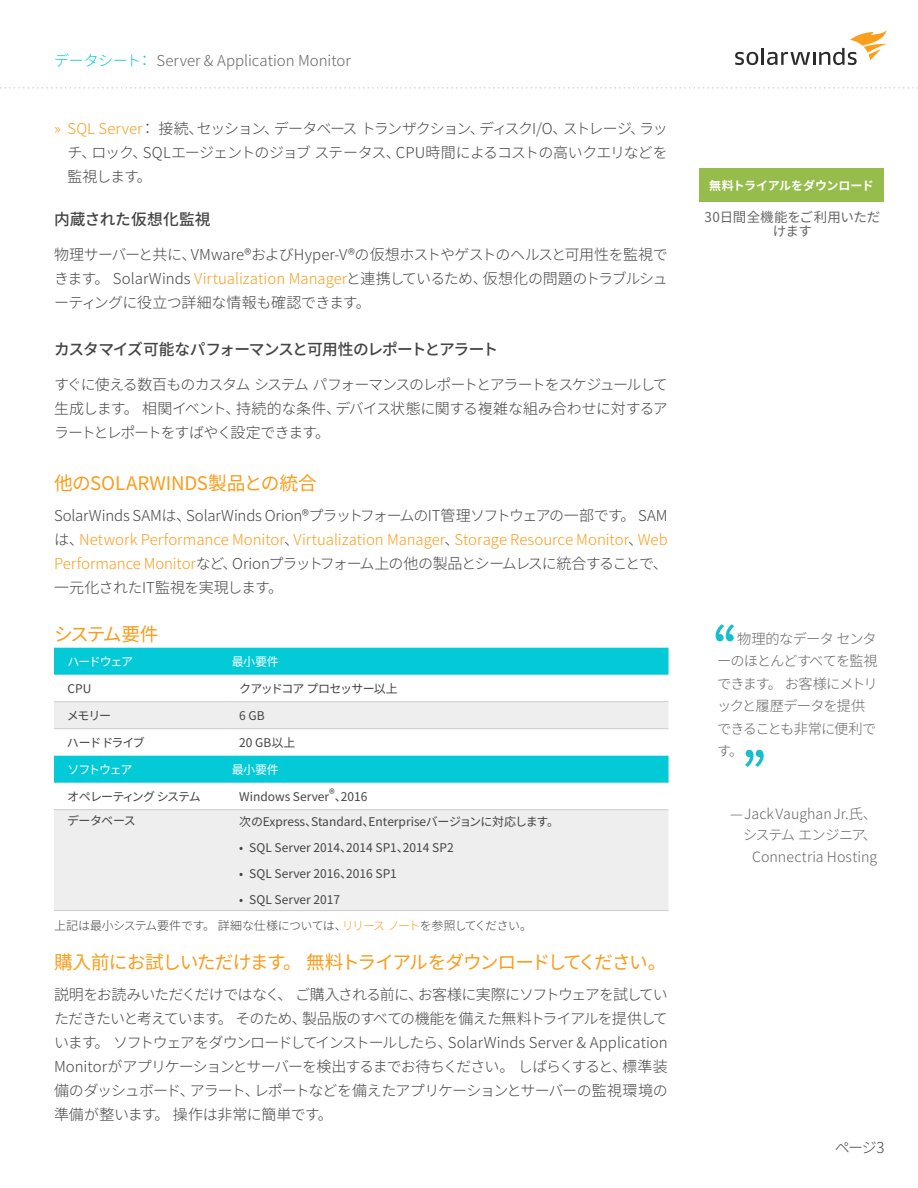
<style>
.page{position:relative;width:918px;height:1188px;background:#fff}
.page>*{position:absolute;margin:0;border:0;box-sizing:border-box;transform-origin:0 0}
.t1{font:18.75px "Noto Sans CJ Kjp";letter-spacing:-.075em;color:#f99d1c}
.t2{font:18.75px "Noto Sans CJ Kjp";letter-spacing:-.005em;color:#f99d1c}
.t3{font:18.75px "Noto Sans CJ Kjp";letter-spacing:-.045em;color:#f99d1c}
.t4{font:500 15.75px "Noto Sans CJ Kjp";letter-spacing:-.075em;color:#444}
.t5{font:500 15.75px "Noto Sans CJ Kjp";color:#444}
.t6{font:300 15px/24px "Noto Sans CJ Kjp";letter-spacing:-.045em;color:#444;text-align:justify}
.t7{font:300 15px "Noto Sans CJ Kjp";color:#666}
.t8{font:300 14.25px/22.5px "Noto Sans CJ Kjp";letter-spacing:-.065em;color:#666}
.t9{font:300 14.25px/21.8px "Noto Sans CJ Kjp";letter-spacing:-.005em;color:#666;text-align:right}
.t10{font:13.5px/13.5px "Noto Sans CJ Kjp";letter-spacing:-.01em;color:#666;text-align:center}
.t11{font:12px "Noto Sans CJ Kjp";color:#444}
.t12{font:300 12px/26px "Noto Sans CJ Kjp";letter-spacing:-.055em;color:#444;text-align:center}
.t13{font:12px "Noto Sans CJ Kjp";letter-spacing:-.085em;color:#fff}
.t14{font:700 12px "Noto Sans CJ Kjp";letter-spacing:-.01em;color:#fff}
.t15{font:12px "Noto Sans CJ Kjp";letter-spacing:-.075em;color:#444}
.t16{font:12px "Noto Sans CJ Kjp";letter-spacing:-.085em;color:#444}
.s1{color:#04c9d7}
.s2{color:#f99d1c}
.s3{font-weight:400}
</style>
<div class="page">
<svg style="left:735px;top:52px;width:23px;height:13px"></svg>
<hr style="left:761px;top:48px;width:3px;height:17px;background:#2a2a2a">
<svg style="left:767px;top:30px;width:120px;height:35px"></svg>
<svg style="left:0;top:87px;width:918px;height:2px"></svg>
<svg style="left:716px;top:624px;width:18px;height:17px"></svg>
<svg style="left:745px;top:750px;width:19px;height:17px"></svg>
<div style="left:699px;top:168px;width:185px;height:33px;background:#96bd4c"></div>
<div style="left:54px;top:648px;width:615px;height:27px;background:#04c9d7"></div>
<svg style="left:54px;top:702px;width:615px;height:208px;fill:#eee"></svg>
<hr style="left:54px;top:701px;width:172px;height:1px;background:#cdcccb">
<hr style="left:226px;top:701px;width:443px;height:1px;background:#cdcccb">
<hr style="left:54px;top:728px;width:172px;height:1px;background:#cdcccb">
<hr style="left:226px;top:728px;width:443px;height:1px;background:#cdcccb">
<hr style="left:54px;top:910px;width:172px;height:1px;background:#cdcccb">
<hr style="left:226px;top:910px;width:443px;height:1px;background:#cdcccb">
<hr style="left:54px;top:809px;width:172px;height:1px;background:#cdcccb">
<hr style="left:226px;top:809px;width:443px;height:1px;background:#cdcccb">
<p class="t7" style="left:54px;top:52px;width:298px"><span class="s1">データシート：</span> Server &amp; Application Monitor</p>
<p class="t6" style="left:68px;top:117px;width:602px;text-indent:-14px"><span class="s2">» SQL Server</span>： 接続、セッション、データベース トランザクション、ディスクI/O、ストレージ、ラッチ、ロック、SQLエージェントのジョブ ステータス、CPU時間によるコストの高いクエリなどを監視します。</p>
<p class="t5" style="left:54px;top:210px;width:158px">内蔵された仮想化監視</p>
<p class="t6" style="left:54px;top:242px;width:615px">物理サーバーと共に、VMware®およびHyper-V®の仮想ホストやゲストのヘルスと可用性を監視できます。 SolarWinds <span class="s2">Virtualization Manager</span>と連携しているため、仮想化の問題のトラブルシューティングに役立つ詳細な情報も確認できます。</p>
<p class="t4" style="left:54px;top:341px;width:446px">カスタマイズ可能なパフォーマンスと可用性のレポートとアラート</p>
<p class="t6" style="left:54px;top:373px;width:615px">すぐに使える数百ものカスタム システム パフォーマンスのレポートとアラートをスケジュールして生成します。 相関イベント、持続的な条件、デバイス状態に関する複雑な組み合わせに対するアラートとレポートをすばやく設定できます。</p>
<p class="t2" style="left:54px;top:473px;width:264px">他のSOLARWINDS製品との統合</p>
<p class="t6" style="left:54px;top:504px;width:615px">SolarWinds SAMは、SolarWinds Orion®プラットフォームのIT管理ソフトウェアの一部です。 SAMは、<span class="s2">Network Performance Monitor</span>、<span class="s2">Virtualization Manager</span>、<span class="s2">Storage Resource Monitor</span>、<span class="s2">Web Performance Monitor</span>など、Orionプラットフォーム上の他の製品とシームレスに統合することで、一元化されたIT監視を実現します。</p>
<p class="t3" style="left:54px;top:623px;width:106px">システム要件</p>
<p class="t13" style="left:68px;top:655px;width:67px">ハードウェア</p>
<p class="t13" style="left:232px;top:655px;width:49px">最小要件</p>
<p class="t11" style="left:68px;top:682px;width:25px">CPU</p>
<p class="t15" style="left:239px;top:682px;width:160px">クアッドコア プロセッサー以上</p>
<p class="t11" style="left:67px;top:709px;width:46px">メモリー</p>
<p class="t11" style="left:239px;top:709px;width:27px">6 GB</p>
<p class="t11" style="left:67px;top:736px;width:79px">ハード ドライブ</p>
<p class="t11" style="left:239px;top:736px;width:58px">20 GB以上</p>
<p class="t13" style="left:68px;top:763px;width:66px">ソフトウェア</p>
<p class="t13" style="left:232px;top:763px;width:49px">最小要件</p>
<p class="t16" style="left:67px;top:790px;width:135px">オペレーティング システム</p>
<p class="t11" style="left:239px;top:790px;width:130px">Windows Server®、2016</p>
<p class="t11" style="left:67px;top:814px;width:70px">データベース</p>
<p class="t11" style="left:239px;top:814px;width:321px">次のExpress、Standard、Enterpriseバージョンに対応します。</p>
<p class="t11" style="left:239px;top:841px;width:216px">• SQL Server 2014、2014 SP1、2014 SP2</p>
<p class="t11" style="left:239px;top:867px;width:159px">• SQL Server 2016、2016 SP1</p>
<p class="t12" style="left:54px;top:887px;width:480px"><span class="s3">• SQL Server 2017<br></span>上記は最小システム要件です。 詳細な仕様については、<span class="s2">リリース ノート</span>を参照してください。</p>
<p class="t1" style="left:54px;top:952px;width:614px">購入前にお試しいただけます。 無料トライアルをダウンロードしてください。</p>
<p class="t6" style="left:54px;top:983px;width:615px">説明をお読みいただくだけではなく、 ご購入される前に、お客様に実際にソフトウェアを試していただきたいと考えています。 そのため、製品版のすべての機能を備えた無料トライアルを提供しています。 ソフトウェアをダウンロードしてインストールしたら、SolarWinds Server &amp; Application Monitorがアプリケーションとサーバーを検出するまでお待ちください。 しばらくすると、標準装備のダッシュボード、アラート、レポートなどを備えたアプリケーションとサーバーの監視環境の準備が整います。 操作は非常に簡単です。</p>
<p class="t14" style="left:709px;top:179px;width:166px">無料トライアルをダウンロード</p>
<p class="t10" style="left:704px;top:211px;width:177px">30日間全機能をご利用いただけます</p>
<p class="t8" style="left:717px;top:627px;width:162px;text-indent:20px">物理的なデータ センターのほとんどすべてを監視できます。 お客様にメトリックと履歴データを提供できることも非常に便利です。</p>
<p class="t9" style="left:730px;top:803px;width:149px">— Jack Vaughan Jr.氏、システム エンジニア、<br>Connectria Hosting</p>
<p class="t6" style="left:835px;top:1136px;width:51px">ページ3</p>
</div>
